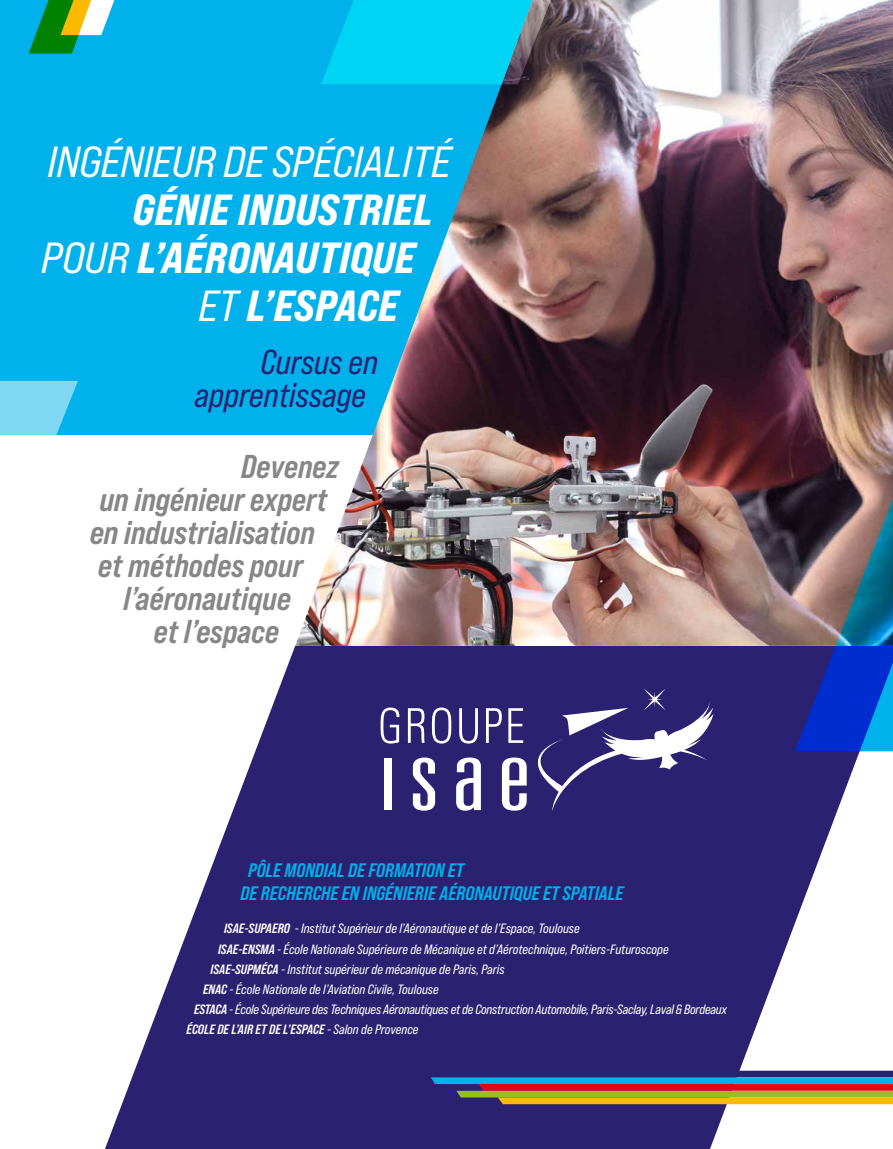
<style>
.page{position:relative;width:893px;height:1149px;background:#fff}
.page>*{position:absolute;margin:0;border:0;box-sizing:border-box;transform-origin:0 0}
.t1{font:43.5px "Bebas Neue Pro Exp Eb It";color:#fff}
.t2{font:43.5px "Bebas Neue Pro Exp It";letter-spacing:-.01em;color:#fff}
.t3{font:34.5px/33px "Bebas Neue Pro Sm E It";color:#2b2171}
.t4{font:33px/33px "Bebas Neue Pro Sm E Bd It";color:#878787}
.t5{font:19.5px/23.4px "Bebas Neue Pro Sm E Bd It";color:#00b1eb}
.t6{font:13.5px "Bebas Neue Pro Sm E It";color:#fff}
.t7{font:13.5px "Bebas Neue Pro Sm E Bd It";color:#fff}
.s1{font-family:"Bebas Neue Pro Exp It"}
.s2{font-family:"Bebas Neue Pro Sm E Bd It"}
.s3{font-family:"Bebas Neue Pro Sm E It"}
</style>
<div class="page">
<svg style="left:105px;top:645px;width:788px;height:503px;fill:#2b2171"></svg>
<div style="left:384px;top:757px;width:8px;height:52px;background:#fff"></div>
<svg style="left:380px;top:707px;width:20px;height:36px"></svg>
<svg style="left:408px;top:688px;width:305px;height:123px;background:#50488a"></svg>
<div style="left:0;top:0;width:559px;height:434px;background:#00b1eb"></div>
<img style="left:295px;top:0;width:598px;height:645px">
<svg style="left:29px;top:0;width:85px;height:54px"></svg>
<svg style="left:321px;top:0;width:238px;height:84px;background:#11bbd9"></svg>
<svg style="left:0;top:381px;width:78px;height:54px;background:#6dd1f2"></svg>
<img style="left:795px;top:407px;width:98px;height:344px">
<svg style="left:431px;top:1070px;width:462px;height:33px;background:#766f5b"></svg>
<h1 class="t2" style="left:47px;top:135px;width:405px">INGÉNIEUR DE SPÉCIALITÉ</h1>
<h1 class="t1" style="left:133px;top:182px;width:302px">GÉNIE INDUSTRIEL</h1>
<h1 class="t1" style="left:41px;top:230px;width:376px"><span class="s1">POUR</span> L’AÉRONAUTIQUE</h1>
<h1 class="t1" style="left:198px;top:278px;width:202px"><span class="s1">ET</span> L’ESPACE</h1>
<h2 class="t3" style="left:195px;top:345px;width:185px;text-indent:66px">Cursus en apprentissage</h2>
<h3 class="t4" style="left:90px;top:449px;width:250px;text-indent:151px">Devenez un ingénieur expert en industrialisation et méthodes pour</h3>
<h3 class="t4" style="left:124px;top:581px;width:169px;text-align:center">l’aéronautique et l’espace</h3>
<h3 class="t5" style="left:241px;top:857px;width:384px;text-indent:8px">PÔLE MONDIAL DE FORMATION ET<br>DE RECHERCHE EN INGÉNIERIE AÉRONAUTIQUE ET SPATIALE</h3>
<p class="t6" style="left:224px;top:920px;width:357px"><span class="s2">ISAE-SUPAERO</span> - Institut Supérieur de l’Aéronautique et de l’Espace, Toulouse</p>
<p class="t6" style="left:218px;top:940px;width:452px"><span class="s2">ISAE-ENSMA</span> - École Nationale Supérieure de Mécanique et d’Aérotechnique, Poitiers-Futuroscope</p>
<p class="t6" style="left:211px;top:960px;width:296px"><span class="s2">ISAE-SUPMÉCA</span> - Institut supérieur de mécanique de Paris, Paris</p>
<p class="t6" style="left:203px;top:980px;width:237px"><span class="s2">ENAC</span> - École Nationale de l’Aviation Civile, Toulouse</p>
<p class="t6" style="left:194px;top:1000px;width:535px"><span class="s2">ESTACA</span> - École Supérieure des Techniques Aéronautiques et de Construction Automobile, Paris-Saclay, Laval &amp; Bordeaux</p>
<p class="t7" style="left:187px;top:1021px;width:234px">ÉCOLE DE L’AIR ET DE L’ESPACE <span class="s3">- Salon de Provence</span></p>
</div>
